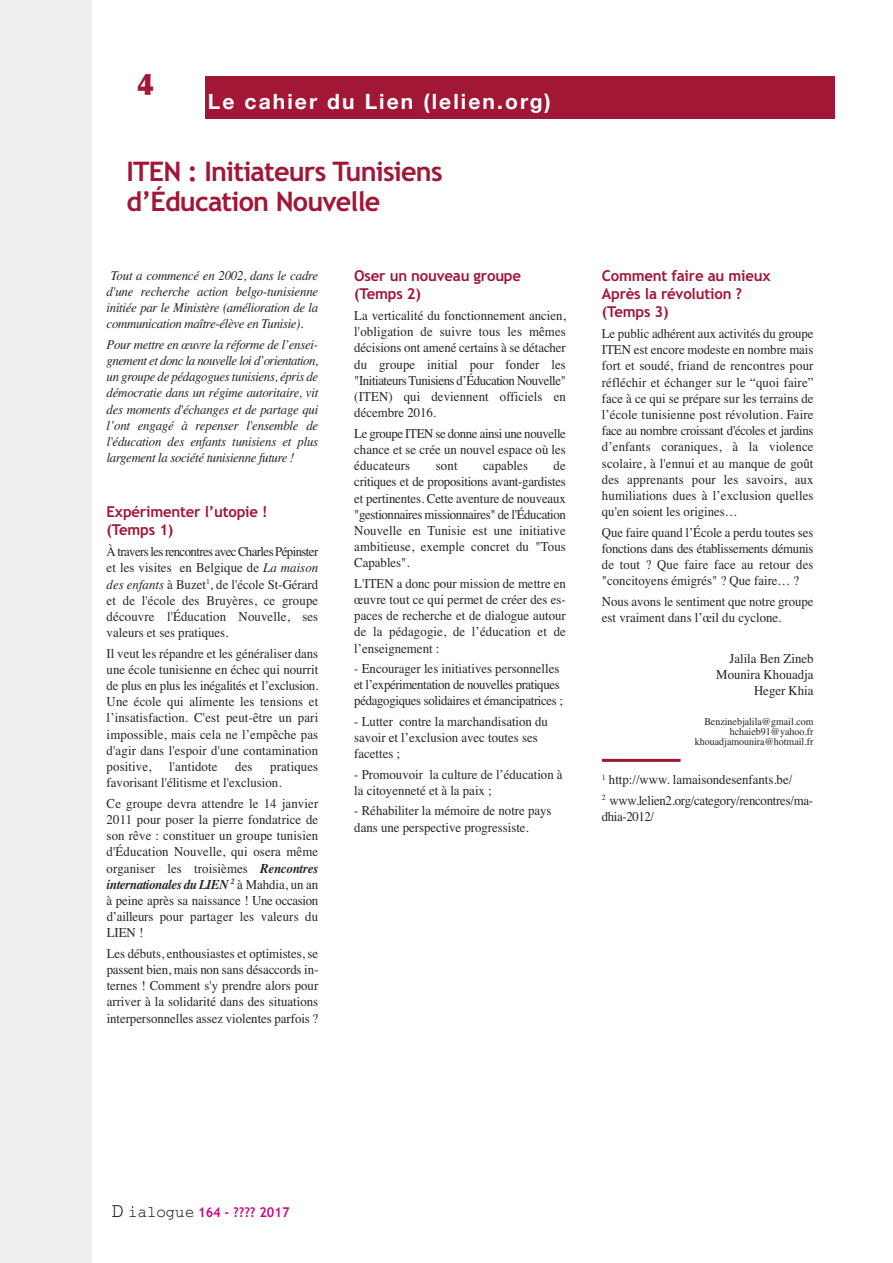
<style>
.page{position:relative;width:893px;height:1263px;background:#fff}
.page>*{position:absolute;margin:0;border:0;box-sizing:border-box;transform-origin:0 0}
.t1{font:900 30px "Optima";color:#a21636;scale:.95 1}
.t2{font:700 27px/30px "Trebuchet MS";letter-spacing:-.03em;color:#a21636}
.t3{font:700 21px "Helvetica Neue";letter-spacing:.1em;color:#fff}
.t4{font:700 15px/18px "Trebuchet MS";letter-spacing:-.015em;color:#a21636}
.t5{font:13.5px/16.2px "Times";color:#272526;text-align:justify;scale:.95 1}
.t6{font:italic 13.5px/16.2px "Times";letter-spacing:-.025em;color:#272526;text-align:justify;scale:.95 1}
.t7{font:13.5px/16.2px "Times";letter-spacing:-.025em;color:#272526;scale:.95 1}
.t8{font:13.5px/20.4px "Times";letter-spacing:-.02em;color:#272526;scale:.95 1}
.t9{font:700 13.5px "Trebuchet MS";color:#c90b88;scale:.95 1}
.t10{font:13.5px "Times";letter-spacing:-.03em;color:#272526;scale:.95 1}
.t11{font:10.5px/9.6px "Times";color:#272526;text-align:right;scale:.95 1}
.s1{font-style:italic}
.s2{font-weight:700;font-style:italic}
.s3{font-family:"Courier";font-weight:400;font-size:21px;color:#272526}
.s4{font-family:"Courier";font-weight:400;font-size:16.5px;color:#272526}
</style>
<div class="page">
<div style="left:205px;top:77px;width:629px;height:42px;background:#a21636"></div>
<div style="left:0;top:0;width:92px;height:1263px;background:#eee"></div>
<hr style="left:602px;top:759px;width:78px;height:3px;background:#a21636">
<h1 class="t1" style="left:137px;top:67px;width:19px">4</h1>
<h3 class="t3" style="left:208px;top:88px;width:344px">Le cahier du Lien (lelien.org)</h3>
<h2 class="t2" style="left:126px;top:157px;width:318px">ITEN : Initiateurs Tunisiens d’Éducation Nouvelle</h2>
<p class="t6" style="left:107px;top:267px;width:224px;text-indent:4px">Tout a commencé en 2002, dans le cadre d'une recherche action belgo-tunisienne initiée par le Ministère (amélioration de la communication maître-élève en Tunisie).</p>
<p class="t6" style="left:107px;top:336px;width:224px">Pour mettre en œuvre la réforme de l’ensei&shy;gnement et donc la nouvelle loi d’orientation, un groupe de pédagogues tunisiens, épris de démocratie dans un régime autoritaire, vit des moments d'échanges et de partage qui l’ont engagé à repenser l'ensemble de l'éducation des enfants tunisiens et plus largement la société tunisienne future !</p>
<p class="t4" style="left:107px;top:503px;width:163px">Expérimenter l’utopie ! (Temps 1)</p>
<p class="t5" style="left:107px;top:543px;width:224px">À travers les rencontres avec Charles Pépinster et les visites en Belgique de <span class="s1">La maison des enfants</span> à Buzet<sup>1</sup>, de l'école St-Gérard et de l'école des Bruyères, ce groupe découvre l'Éducation Nouvelle, ses valeurs et ses pratiques.</p>
<p class="t5" style="left:107px;top:645px;width:224px">Il veut les répandre et les généraliser dans une école tunisienne en échec qui nourrit de plus en plus les inégalités et l’exclusion.<br>Une école qui alimente les tensions et l’insatisfaction. C'est peut-être un pari impossible, mais cela ne l’empêche pas d'agir dans l'espoir d'une contamination positive,</p>
<p class="t5" style="left:169px;top:758px;width:52px">l'antidote</p>
<p class="t5" style="left:235px;top:758px;width:20px">des</p>
<p class="t5" style="left:107px;top:758px;width:224px;text-indent:164px">pratiques favorisant l'élitisme et l'exclusion.</p>
<p class="t5" style="left:107px;top:795px;width:224px">Ce groupe devra attendre le 14 janvier 2011 pour poser la pierre fondatrice de son rêve : constituer un groupe tunisien d'Éducation Nouvelle, qui osera même organiser les troisièmes <span class="s2">Rencontres internationales du LIEN</span> <sup>2</sup> à Mahdia, un an à peine après sa naissance ! Une occasion d’ailleurs pour partager les valeurs du LIEN !</p>
<p class="t5" style="left:107px;top:945px;width:224px">Les débuts, enthousiastes et optimistes, se passent bien, mais non sans désaccords in&shy;ternes ! Comment s'y prendre alors pour arriver à la solidarité dans des situations interpersonnelles assez violentes parfois ?</p>
<p class="t4" style="left:354px;top:267px;width:168px">Oser un nouveau groupe (Temps 2)</p>
<p class="t5" style="left:354px;top:307px;width:224px">La verticalité du fonctionnement ancien, l'obligation de suivre tous les mêmes décisions ont amené certains à se détacher du groupe initial pour fonder les "Initiateurs Tunisiens d’Éducation Nouvelle" (ITEN) qui deviennent officiels en décembre 2016.</p>
<p class="t5" style="left:354px;top:425px;width:224px">Le groupe ITEN se donne ainsi une nouvelle chance et se crée un nouvel espace où les éducateurs</p>
<p class="t5" style="left:436px;top:457px;width:24px">sont</p>
<p class="t5" style="left:483px;top:457px;width:49px">capables</p>
<p class="t5" style="left:354px;top:457px;width:224px;text-indent:199px">de critiques et de propositions avant-gardistes et pertinentes. Cette aventure de nouveaux "gestionnaires missionnaires" de l'Éducation Nouvelle en Tunisie est une initiative ambitieuse, exemple concret du "Tous Capables".</p>
<p class="t5" style="left:354px;top:575px;width:224px">L'ITEN a donc pour mission de mettre en œuvre tout ce qui permet de créer des es&shy;paces de recherche et de dialogue autour de la pédagogie, de l’éducation et de l’enseignement :</p>
<p class="t7" style="left:354px;top:660px;width:221px">- Encourager les initiatives personnelles et l’expérimentation de nouvelles pratiques pédagogiques solidaires et émancipatrices ;</p>
<p class="t5" style="left:354px;top:713px;width:205px;text-align:left">- Lutter contre la marchandisation du savoir et l’exclusion avec toutes ses facettes ;</p>
<p class="t5" style="left:354px;top:766px;width:221px">- Promouvoir la culture de l’éducation à la citoyenneté et à la paix ;</p>
<p class="t5" style="left:354px;top:803px;width:209px">- Réhabiliter la mémoire de notre pays dans une perspective progressiste.</p>
<p class="t4" style="left:602px;top:267px;width:170px">Comment faire au mieux<br>Après la révolution ? (Temps 3)</p>
<p class="t5" style="left:602px;top:325px;width:224px">Le public adhérent aux activités du groupe ITEN est encore modeste en nombre mais fort et soudé, friand de rencontres pour réfléchir et échanger sur le “quoi faire” face à ce qui se prépare sur les terrains de l’école tunisienne post révolution. Faire face au nombre croissant d'écoles et jardins d’enfants coraniques, à la violence scolaire, à l'ennui et au manque de goût des apprenants pour les savoirs, aux humiliations dues à l’exclusion quelles qu'en soient les origines…</p>
<p class="t5" style="left:602px;top:524px;width:224px">Que faire quand l’École a perdu toutes ses fonctions dans des établissements démunis de tout ? Que faire face au retour des "concitoyens émigrés" ? Que faire… ?</p>
<p class="t5" style="left:602px;top:593px;width:224px">Nous avons le sentiment que notre groupe est vraiment dans l’œil du cyclone.</p>
<p class="t5" style="left:716px;top:650px;width:104px;text-align:right">Jalila Ben Zineb<br>Mounira Khouadja<br>Heger Khia</p>
<p class="t11" style="left:695px;top:717px;width:126px">Benzinebjalila@gmail.com hchaieb91@yahoo.fr khouadjamounira@hotmail.fr</p>
<p class="t8" style="left:602px;top:769px;width:224px"><sup>1</sup> http://www. lamaisondesenfants.be/<br><sup>2</sup> www.lelien2.org/category/rencontres/ma-</p>
<p class="t10" style="left:602px;top:808px;width:56px">dhia-2012/</p>
<p class="t9" style="left:112px;top:1204px;width:189px"><span class="s3">D</span> <span class="s4">ialogue</span> 164 - ???? 2017</p>
</div>
